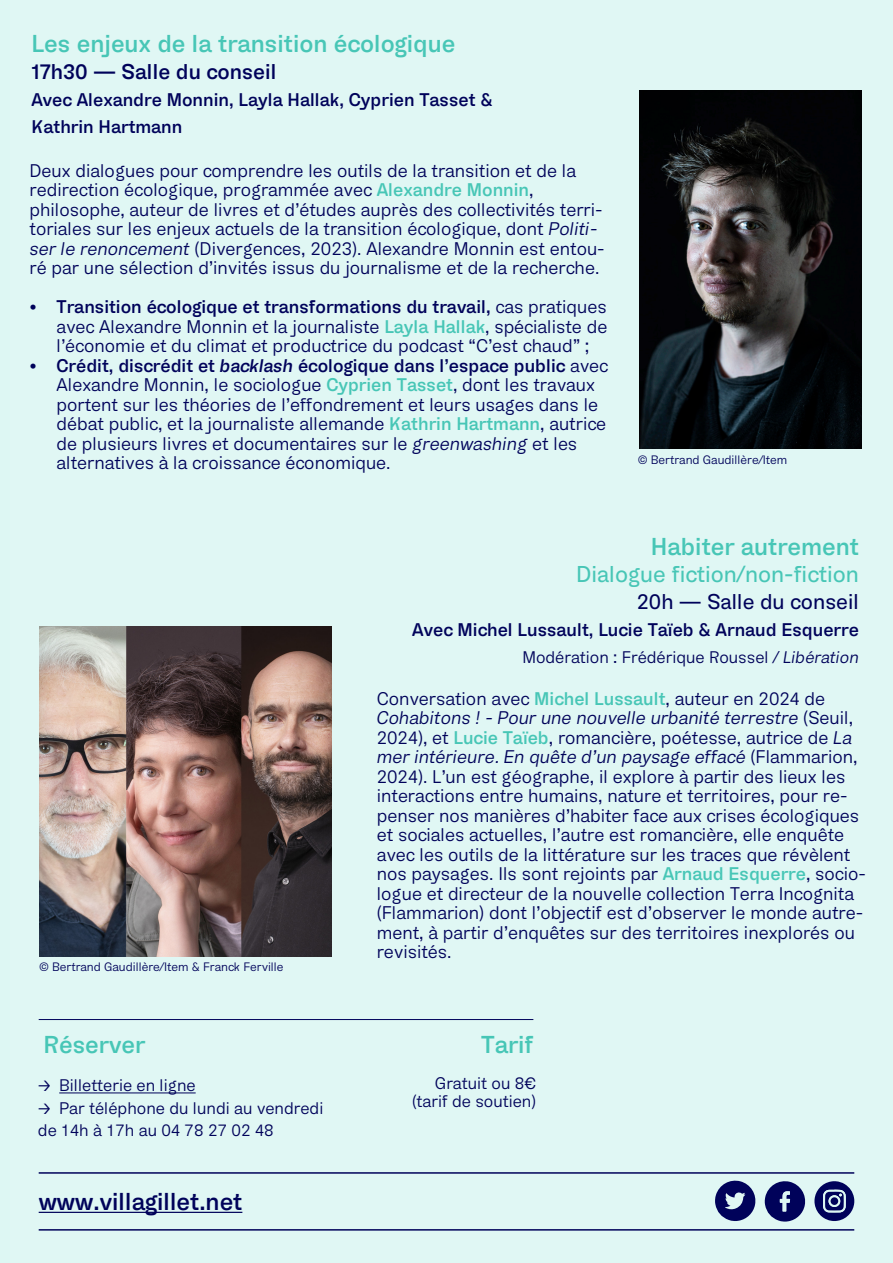
<style>
.page{position:relative;width:893px;height:1263px;background:#ddf7f3}
.page>*{position:absolute;margin:0;border:0;box-sizing:border-box;transform-origin:0 0}
.t1{font:500 24px "G Gdiplomat";color:#47c6b6}
.t2{font:500 24px "G Gdiplomat";color:#00025a}
.t3{font:22.5px "G Gdiplomat Semi";color:#47c6b6}
.t4{font:500 21px "G Gdiplomat";color:#00025a}
.t5{font:21px "G Gdiplomat Semi";color:#00025a}
.t6{font:18px/19.5px "G Gdiplomat";color:#00025a}
.t7{font:500 18px "G Gdiplomat";color:#00025a}
.t8{font:16.5px "G Gdiplomat";color:#00025a}
.t9{font:12px "G Gdiplomat";color:#00025a}
.s1{font-weight:500;color:#47c6b6}
.s2{font-style:italic}
.s3{font-weight:500}
.s4{font-weight:500;font-style:italic}
</style>
<div class="page">
<img style="left:639px;top:91px;width:222px;height:358px">
<img style="left:39px;top:626px;width:293px;height:330px">
<hr style="left:39px;top:1172px;width:815px;height:2px;background:#00025a">
<hr style="left:39px;top:1229px;width:815px;height:1px;background:#00025a">
<hr style="left:39px;top:1212px;width:203px;height:1px;background:#00025a">
<hr style="left:39px;top:1019px;width:494px;height:1px;background:#00025a">
<hr style="left:59px;top:1092px;width:137px;height:1px;background:#00025a">
<svg style="left:814px;top:1181px;width:40px;height:40px"></svg>
<div style="left:831px;top:1197px;width:7px;height:8px;background:#00025a;border-radius:50%"></div>
<svg style="left:765px;top:1181px;width:41px;height:40px"></svg>
<svg style="left:715px;top:1180px;width:41px;height:41px"></svg>
<p class="t1" style="left:31px;top:28px;width:425px">Les enjeux de la transition écologique</p>
<p class="t4" style="left:31px;top:58px;width:247px">17h30 — Salle du conseil</p>
<p class="t7" style="left:31px;top:88px;width:463px">Avec Alexandre Monnin, Layla Hallak, Cyprien Tasset &amp;</p>
<p class="t7" style="left:31px;top:115px;width:153px">Kathrin Hartmann</p>
<p class="t6" style="left:30px;top:161px;width:548px">Deux dialogues pour comprendre les outils de la transition et de la redirection écologique, programmée avec <span class="s1">Alexandre Monnin</span>,</p>
<p class="t6" style="left:30px;top:200px;width:577px">philosophe, auteur de livres et d’études auprès des collectivités terri&shy;toriales sur les enjeux actuels de la transition écologique, dont <span class="s2">Politi&shy;ser le renoncement</span> (Divergences, 2023). Alexandre Monnin est entou&shy;ré par une sélection d’invités issus du journalisme et de la recherche.</p>
<p class="t6" style="left:57px;top:297px;width:552px;text-align:justify;text-indent:-27px"><span class="s3">• Transition écologique et transformations du travail,</span> cas pratiques avec Alexandre Monnin et la journaliste <span class="s1">Layla Hallak</span>, spécialiste de l’économie et du climat et productrice du podcast “C’est chaud” ;</p>
<p class="t6" style="left:57px;top:356px;width:553px;text-indent:-27px"><span class="s3">• Crédit, discrédit et</span> <span class="s4">backlash</span> <span class="s3">écologique dans l’espace public</span> avec Alexandre Monnin, le sociologue <span class="s1">Cyprien Tasset</span>, dont les travaux portent sur les théories de l’effondrement et leurs usages dans le débat public, et la journaliste allemande <span class="s1">Kathrin Hartmann</span>, autrice de plusieurs livres et documentaires sur le <span class="s2">greenwashing</span> et les alternatives à la croissance économique.</p>
<p class="t9" style="left:638px;top:452px;width:151px">© Bertrand Gaudillère/Item</p>
<p class="t9" style="left:39px;top:960px;width:246px">© Bertrand Gaudillère/Item &amp; Franck Ferville</p>
<p class="t1" style="left:651px;top:531px;width:210px">Habiter autrement</p>
<p class="t3" style="left:576px;top:560px;width:284px">Dialogue fiction/non-fiction</p>
<p class="t5" style="left:637px;top:589px;width:224px">20h — Salle du conseil</p>
<p class="t7" style="left:412px;top:618px;width:448px">Avec Michel Lussault, Lucie Taïeb &amp; Arnaud Esquerre</p>
<p class="t8" style="left:522px;top:647px;width:338px">Modération : Frédérique Roussel / <span class="s2">Libération</span></p>
<p class="t6" style="left:377px;top:689px;width:450px">Conversation avec <span class="s1">Michel Lussault</span>, auteur en 2024 de</p>
<p class="t6" style="left:377px;top:709px;width:491px"><span class="s2">Cohabitons ! - Pour une nouvelle urbanité terrestre</span> (Seuil, 2024), et <span class="s1">Lucie Taïeb</span>, romancière, poétesse, autrice de <span class="s2">La mer intérieure. En quête d’un paysage effacé</span> (Flammarion, 2024). L’un est géographe, il explore à partir des lieux les interactions entre humains, nature et territoires, pour re&shy;penser nos manières d’habiter face aux crises écologiques et sociales actuelles, l’autre est romancière, elle enquête avec les outils de la littérature sur les traces que révèlent nos paysages. Ils sont rejoints par <span class="s1">Arnaud Esquerre</span>, socio&shy;logue et directeur de la nouvelle collection Terra Incognita (Flammarion) dont l’objectif est d’observer le monde autre&shy;ment, à partir d’enquêtes sur des territoires inexplorés ou revisités.</p>
<p class="t1" style="left:43px;top:1028px;width:103px">Réserver</p>
<p class="t1" style="left:481px;top:1029px;width:54px">Tarif</p>
<p class="t8" style="left:435px;top:1074px;width:103px">Gratuit ou 8€</p>
<p class="t8" style="left:412px;top:1092px;width:125px">(tarif de soutien)</p>
<p class="t8" style="left:38px;top:1076px;width:159px">→ Billetterie en ligne</p>
<p class="t8" style="left:38px;top:1098px;width:287px">→ Par téléphone du lundi au vendredi</p>
<p class="t8" style="left:38px;top:1121px;width:237px">de 14h à 17h au 04 78 27 02 48</p>
<p class="t2" style="left:39px;top:1186px;width:205px">www.villagillet.net</p>
</div>
